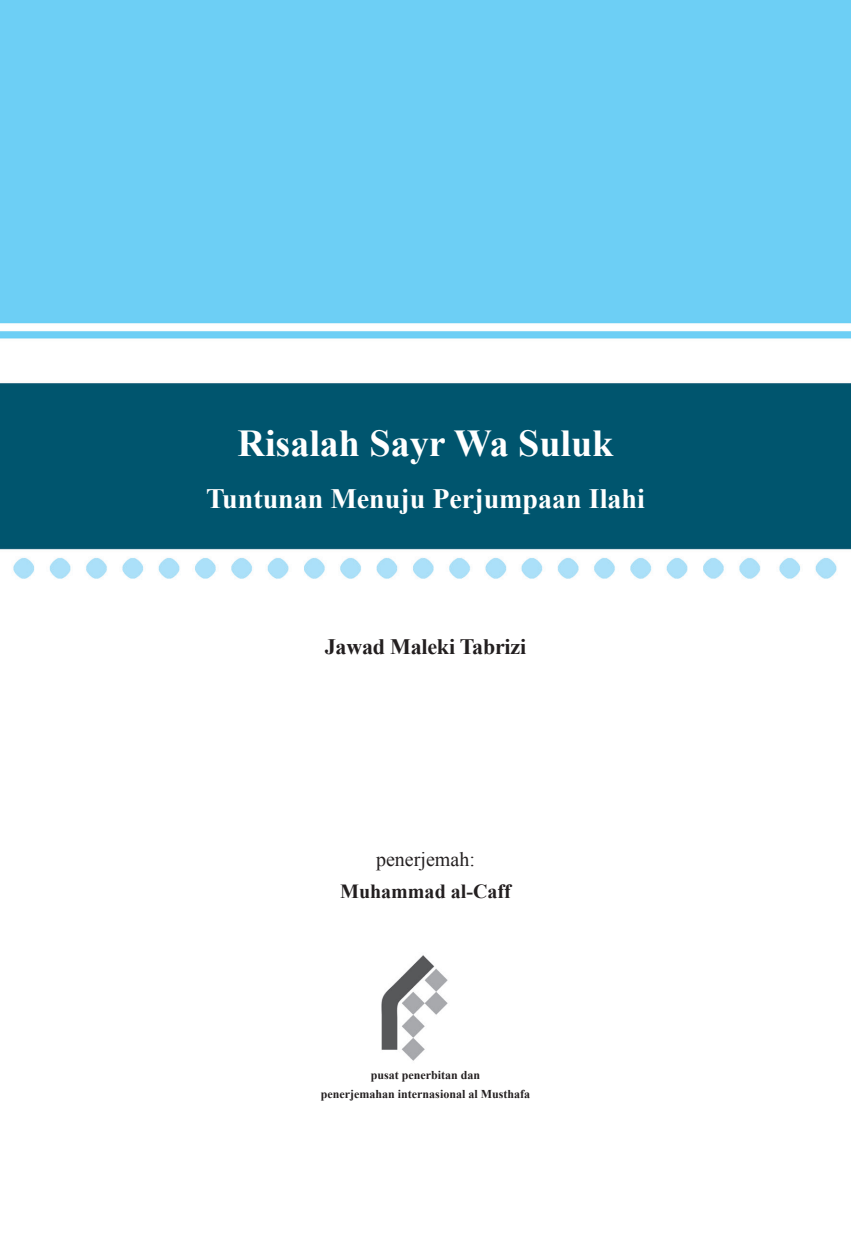
<style>
.page{position:relative;width:851px;height:1248px;background:#fff}
.page>*{position:absolute;margin:0;border:0;box-sizing:border-box;transform-origin:0 0}
.t1{font:700 38px "Times New Roman";color:#fff}
.t2{font:700 28px "Times New Roman";color:#fff}
.t3{font:700 22px "Times New Roman";letter-spacing:-.01em;color:#231f20}
.t4{font:700 20px "Times New Roman";color:#231f20}
.t5{font:20px "Times New Roman";color:#231f20}
.t6{font:700 12px "Times New Roman";color:#231f20}
</style>
<div class="page">
<img style="left:0;top:0;width:850px;height:1061px">
<p class="t1" style="left:237px;top:416px;width:377px">Risalah Sayr Wa Suluk</p>
<p class="t2" style="left:206px;top:479px;width:440px">Tuntunan Menuju Perjumpaan Ilahi</p>
<p class="t3" style="left:325px;top:631px;width:203px">Jawad Maleki Tabrizi</p>
<p class="t5" style="left:376px;top:845px;width:100px">penerjemah:</p>
<p class="t4" style="left:340px;top:876px;width:172px">Muhammad al-Caff</p>
<p class="t6" style="left:371px;top:1066px;width:111px">pusat penerbitan dan</p>
<p class="t6" style="left:321px;top:1085px;width:211px">penerjemahan internasional al Musthafa</p>
</div>
